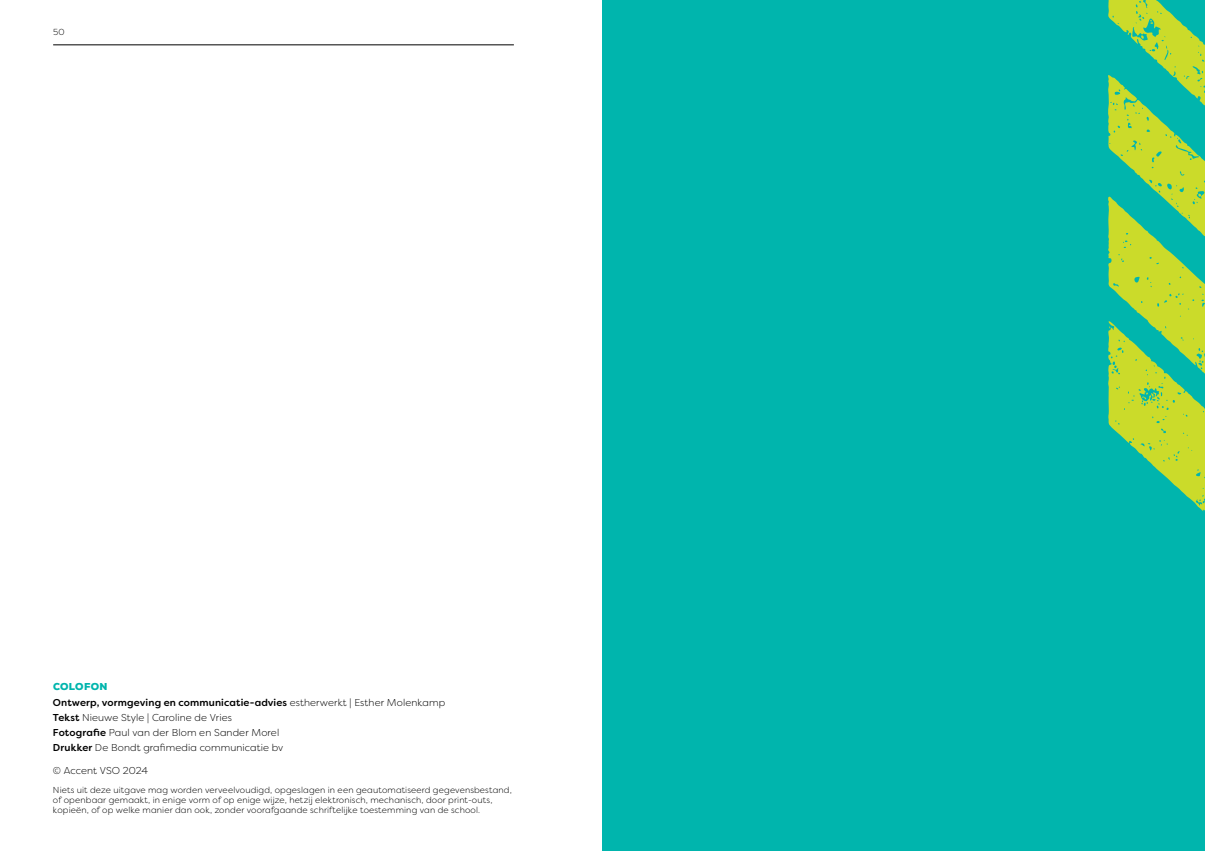
<style>
.page{position:relative;width:1205px;height:851px;background:#fff}
.page>*{position:absolute;margin:0;border:0;box-sizing:border-box;transform-origin:0 0}
.t1{font:300 10px/15px "Filson Soft";letter-spacing:.01em;color:#000}
.t2{font:900 10px "Nexa";letter-spacing:.025em;color:#00b5ad}
.t3{font:300 8.75px/10px "Filson Soft";letter-spacing:.015em;color:#000}
.s1{font-weight:500}
</style>
<div class="page">
<hr style="left:53px;top:45px;width:461px;height:1px;background:#000">
<div style="left:602px;top:0;width:603px;height:850px;background:#00b5ad"></div>
<svg style="left:1108px;top:0;width:97px;height:512px"></svg>
<p class="t3" style="left:53px;top:27px;width:13px">50</p>
<p class="t2" style="left:53px;top:680px;width:56px">COLOFON</p>
<p class="t1" style="left:53px;top:694px;width:394px"><span class="s1">Ontwerp, vormgeving en communicatie-advies</span> estherwerkt | Esther Molenkamp <span class="s1">Tekst</span> Nieuwe Style | Caroline de Vries<br><span class="s1">Fotografie</span> Paul van der Blom en Sander Morel<br><span class="s1">Drukker</span> De Bondt grafimedia communicatie bv</p>
<p class="t1" style="left:53px;top:763px;width:97px">© Accent VSO 2024</p>
<p class="t3" style="left:53px;top:784px;width:460px">Niets uit deze uitgave mag worden verveelvoudigd, opgeslagen in een geautomatiseerd gegevensbestand, of openbaar gemaakt, in enige vorm of op enige wijze, hetzij elektronisch, mechanisch, door print-outs, kopieën, of op welke manier dan ook, zonder voorafgaande schriftelijke toestemming van de school.</p>
</div>
